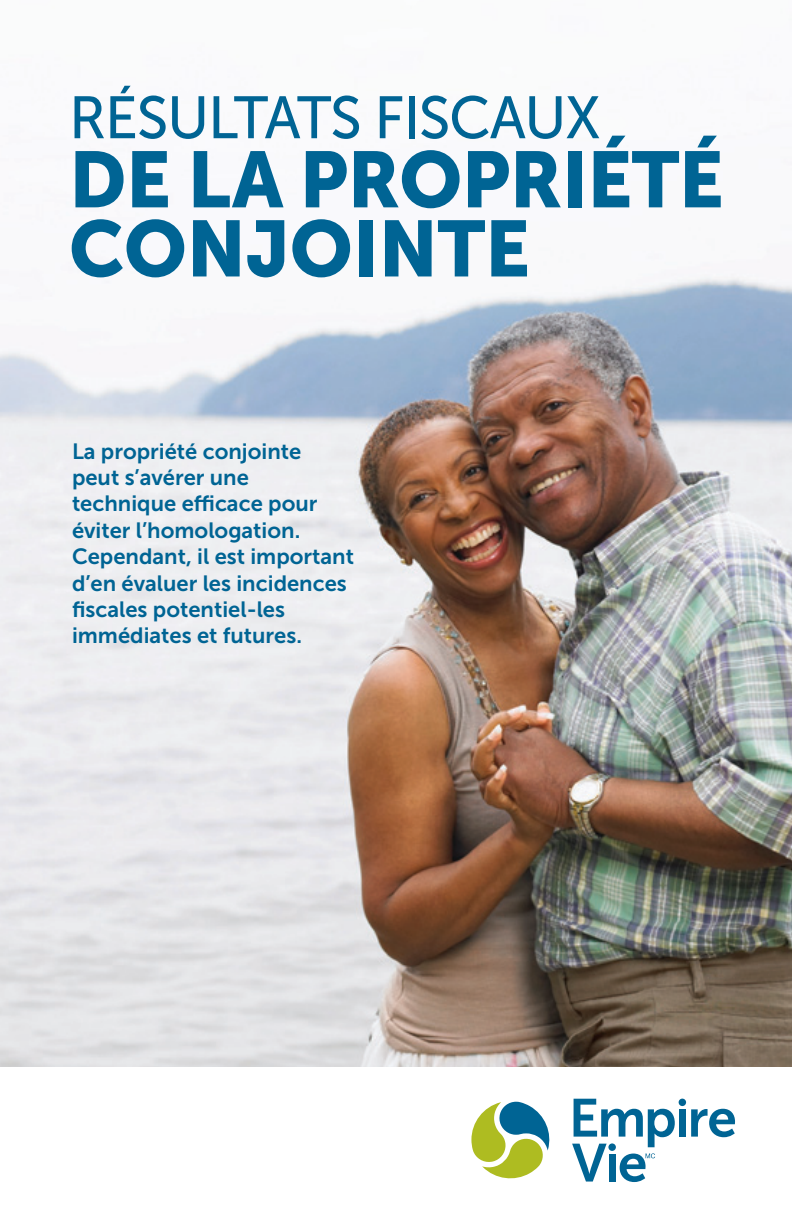
<style>
.page{position:relative;width:792px;height:1224px;background:#fff}
.page>*{position:absolute;margin:0;border:0;box-sizing:border-box;transform-origin:0 0}
.t1{font:78.8px/69.2px "Museo Sans 900";letter-spacing:-.01em;color:#006494}
.t2{font:59.6px "Museo Sans 500";letter-spacing:-.02em;color:#006494}
.t3{font:22px/26.4px "Museo Sans 700";color:#006494}
</style>
<div class="page">
<img style="left:0;top:274px;width:792px;height:792px">
<svg style="left:691px;top:1109px;width:44px;height:28px"></svg>
<div style="left:679px;top:1109px;width:7px;height:28px;background:#006494"></div>
<div style="left:679px;top:1099px;width:7px;height:7px;background:#006494;border-radius:50%"></div>
<svg style="left:572px;top:1099px;width:103px;height:83px"></svg>
<svg style="left:471px;top:1102px;width:79px;height:77px"></svg>
<h2 class="t2" style="left:69px;top:85px;width:533px">RÉSULTATS FISCAUX</h2>
<h1 class="t1" style="left:69px;top:145px;width:656px">DE LA PROPRIÉTÉ<br>CONJOINTE</h1>
<p class="t3" style="left:72px;top:438px;width:284px">La propriété conjointe peut s’avérer une technique efficace pour éviter l’homologation.<br>Cependant, il est important d’en évaluer les incidences fiscales potentiel-les immédiates et futures.</p>
</div>
